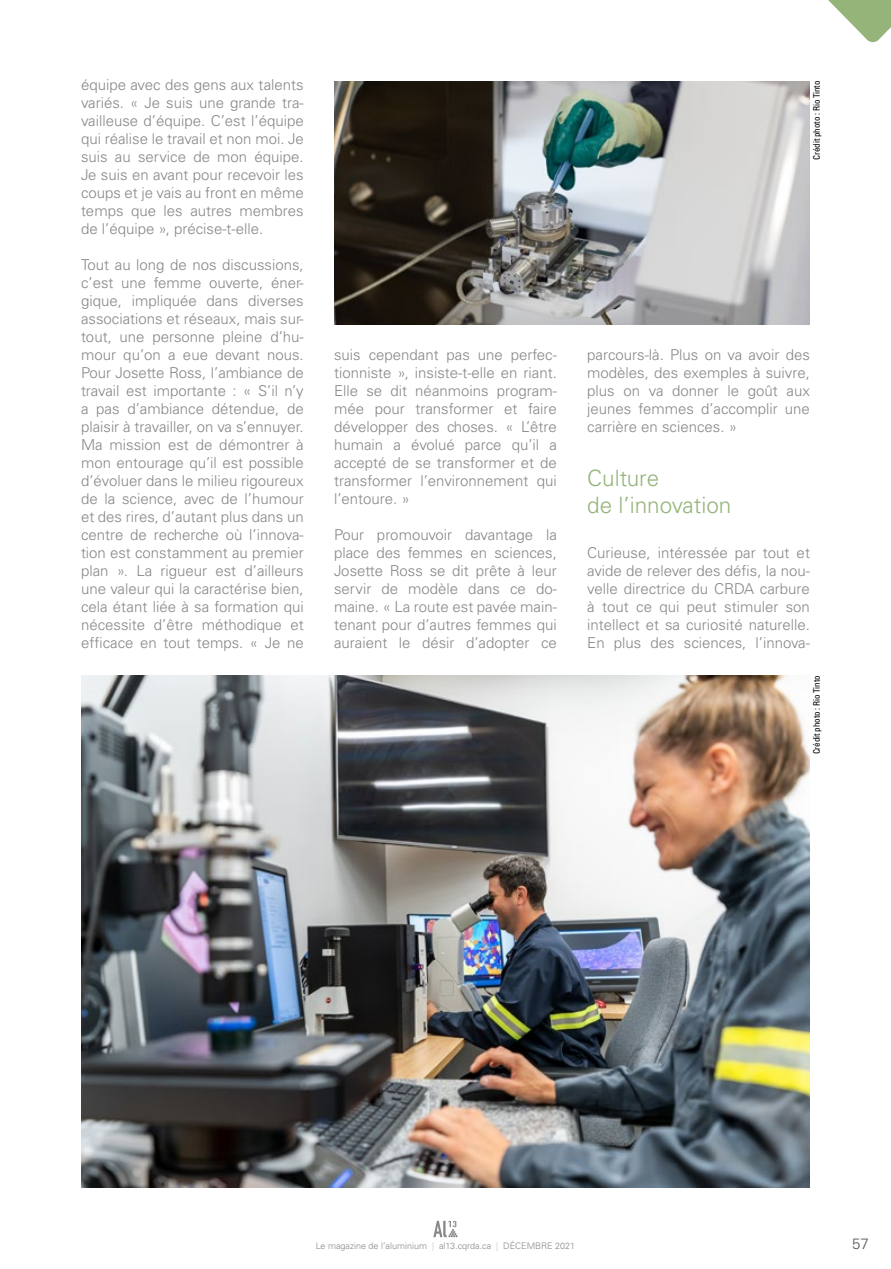
<style>
.page{position:relative;width:891px;height:1269px;background:#fff}
.page>*{position:absolute;margin:0;border:0;box-sizing:border-box;transform-origin:0 0}
.SOUS-TITRE{font:300 22.5px/27px "Univers";color:#95b47a}
.TEXTE{font:300 15px/18px "Univers";color:#878787}
.t1{font:300 15px "Univers";color:#575756}
.t2{font:300 9px "Univers";color:#878787}
.Credi_photo{font:condensed 9px "Univers LT Std";letter-spacing:-.01em;color:#000}
.s1{color:#c6c6c6}
</style>
<div class="page">
<svg style="left:433px;top:1221px;width:25px;height:16px"></svg>
<svg style="left:828px;top:0;width:63px;height:42px"></svg>
<img style="left:334px;top:81px;width:476px;height:244px">
<img style="left:81px;top:676px;width:729px;height:512px">
<p class="TEXTE" style="left:81px;top:76px;width:224px">équipe avec des gens aux talents variés. « Je suis une grande tra&shy;vailleuse d’équipe. C’est l’équipe qui réalise le travail et non moi. Je suis au service de mon équipe.<br>Je suis en avant pour recevoir les coups et je vais au front en même temps que les autres membres de l’équipe », précise-t-elle.</p>
<p class="TEXTE" style="left:81px;top:256px;width:224px">Tout au long de nos discussions, c’est une femme ouverte, éner&shy;gique, impliquée dans diverses associations et réseaux, mais sur&shy;tout, une personne pleine d’hu&shy;mour qu’on a eue devant nous.<br>Pour Josette Ross, l’ambiance de travail est importante : « S’il n’y a pas d’ambiance détendue, de plaisir à travailler, on va s’ennuyer.<br>Ma mission est de démontrer à mon entourage qu’il est possible d’évoluer dans le milieu rigoureux de la science, avec de l’humour et des rires, d’autant plus dans un centre de recherche où l’innova&shy;tion est constamment au premier plan ». La rigueur est d’ailleurs une valeur qui la caractérise bien, cela étant liée à sa formation qui nécessite d’être méthodique et efficace en tout temps. « Je ne</p>
<p class="Credi_photo" style="left:811px;top:160px;width:80px;rotate:-90deg">Crédit photo : Rio Tinto</p>
<p class="TEXTE" style="left:334px;top:346px;width:224px">suis cependant pas une perfec&shy;tionniste », insiste-t-elle en riant.<br>Elle se dit néanmoins program&shy;mée pour transformer et faire développer des choses. « L’être humain a évolué parce qu’il a accepté de se transformer et de transformer l’environnement qui l’entoure. »</p>
<p class="TEXTE" style="left:334px;top:526px;width:224px;text-align:justify">Pour promouvoir davantage la place des femmes en sciences, Josette Ross se dit prête à leur servir de modèle dans ce do&shy;maine. « La route est pavée main&shy;tenant pour d’autres femmes qui auraient le désir d’adopter ce</p>
<p class="TEXTE" style="left:587px;top:346px;width:224px;text-align:justify">parcours-là. Plus on va avoir des modèles, des exemples à suivre, plus on va donner le goût aux jeunes femmes d’accomplir une carrière en sciences. »</p>
<p class="SOUS-TITRE" style="left:587px;top:465px;width:146px">Culture<br>de l’innovation</p>
<p class="TEXTE" style="left:587px;top:544px;width:224px">Curieuse, intéressée par tout et avide de relever des défis, la nou&shy;velle directrice du CRDA carbure à tout ce qui peut stimuler son intellect et sa curiosité naturelle.<br>En plus des sciences, l’innova-</p>
<p class="Credi_photo" style="left:811px;top:754px;width:80px;rotate:-90deg">Crédit photo : Rio Tinto</p>
<p class="t2" style="left:316px;top:1240px;width:261px">Le magazine de l’aluminium <span class="s1">|</span> al13.cqrda.ca <span class="s1">|</span> DÉCEMBRE 2021</p>
<p class="t1" style="left:852px;top:1235px;width:18px">57</p>
</div>
